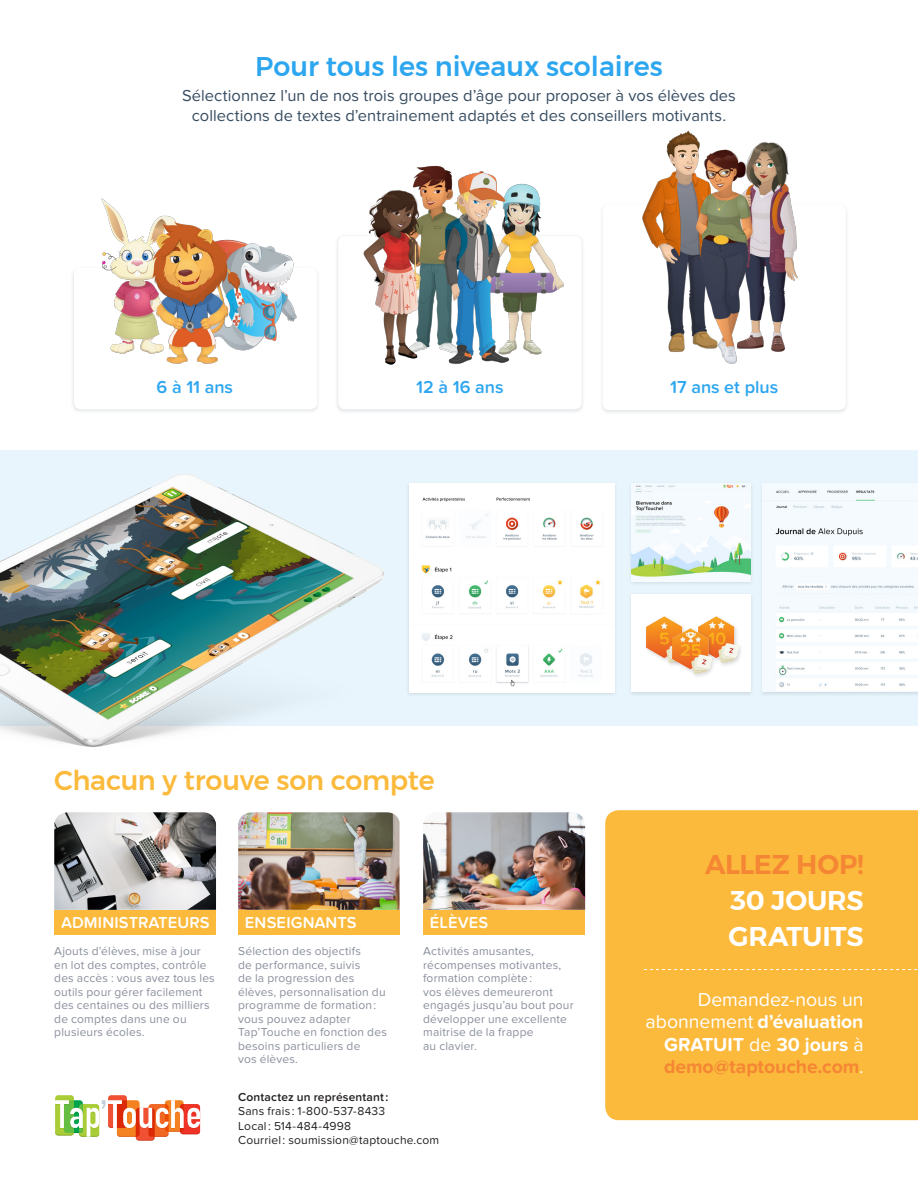
<style>
.page{position:relative;width:918px;height:1188px;background:#fff}
.page>*{position:absolute;margin:0;border:0;box-sizing:border-box;transform-origin:0 0}
.t1{font:500 27px "Montserrat";color:#2da6f0}
.t2{font:600 27px/36px "Montserrat";letter-spacing:-.01em;color:#fff;text-align:justify}
.t3{font:500 27px "Montserrat";letter-spacing:-.01em;color:#fbba3c}
.t4{font:19.5px/22.5px "Proxima Nova Soft";color:#fff;text-align:right}
.t5{font:600 18px "Proxima Nova Soft";color:#2da6f0}
.t6{font:16.5px/19.8px "Proxima Nova Soft";color:#374c60;text-align:center}
.t7{font:600 16.5px "Proxima Nova Soft";color:#fff}
.t8{font:12px/13.5px "Proxima Nova Soft";letter-spacing:.015em;color:#8a8f9c}
.Texte{font:12px "Proxima Nova Soft";letter-spacing:.015em;color:#231f20}
.Texte-2{font:600 12px "Proxima Nova Soft";letter-spacing:.01em;color:#231f20}
.s1{color:#f58634}
.s2{font-weight:700}
.s3{font-weight:700;color:#f58634}
</style>
<div class="page">
<div style="left:0;top:450px;width:918px;height:276px;background:#e9f5fc"></div>
<div style="left:605px;top:810px;width:313px;height:310px;background:#fbba3c"></div>
<img style="left:54px;top:812px;width:162px;height:98px">
<img style="left:238px;top:812px;width:162px;height:98px">
<img style="left:423px;top:812px;width:162px;height:98px">
<div style="left:54px;top:910px;width:162px;height:25px;background:#fbba3c"></div>
<div style="left:238px;top:910px;width:162px;height:25px;background:#fbba3c"></div>
<div style="left:423px;top:910px;width:162px;height:25px;background:#fbba3c"></div>
<svg style="left:644px;top:969px;width:274px;height:1px"></svg>
<svg style="left:55px;top:1095px;width:145px;height:46px"></svg>
<div style="left:71px;top:266px;width:250px;height:148px;background:#f3f4f5"></div>
<div style="left:74px;top:268px;width:243px;height:141px;background:#fff;border-radius:7px"></div>
<div style="left:335px;top:234px;width:250px;height:180px;background:#f1f3f4"></div>
<div style="left:338px;top:236px;width:244px;height:173px;background:#fff;border-radius:7px"></div>
<div style="left:599px;top:202px;width:250px;height:213px;background:#374c60;opacity:.15"></div>
<div style="left:603px;top:204px;width:243px;height:206px;background:#fff;border-radius:7px"></div>
<img style="left:0;top:474px;width:384px;height:273px">
<div style="left:628px;top:482px;width:127px;height:104px;background:#374c60;opacity:.15"></div>
<img style="left:632px;top:484px;width:119px;height:97px">
<div style="left:759px;top:482px;width:159px;height:215px;background:#374c60;opacity:.15"></div>
<img style="left:763px;top:484px;width:155px;height:208px">
<div style="left:628px;top:592px;width:127px;height:105px;background:#374c60;opacity:.15"></div>
<div style="left:632px;top:594px;width:119px;height:98px;background:#fff"></div>
<div style="left:644px;top:614px;width:48px;height:53px;background:#231f20;opacity:.2"></div>
<img style="left:647px;top:617px;width:40px;height:45px">
<div style="left:696px;top:614px;width:48px;height:53px;background:#231f20;opacity:.2"></div>
<img style="left:699px;top:617px;width:40px;height:45px">
<div style="left:670px;top:626px;width:46px;height:53px;background:#231f20;opacity:.2"></div>
<img style="left:673px;top:628px;width:38px;height:46px">
<img style="left:85px;top:198px;width:221px;height:166px">
<img style="left:363px;top:166px;width:201px;height:199px">
<img style="left:630px;top:130px;width:190px;height:234px">
<div style="left:405px;top:482px;width:213px;height:215px;background:#374c60;opacity:.15"></div>
<img style="left:409px;top:484px;width:205px;height:208px">
<p class="t1" style="left:255px;top:45px;width:409px">Pour tous les niveaux scolaires</p>
<p class="t6" style="left:182px;top:86px;width:555px">Sélectionnez l’un de nos trois groupes d’âge pour proposer à vos élèves des collections de textes d’entrainement adaptés et des conseillers motivants.</p>
<p class="t5" style="left:157px;top:376px;width:78px">6 à 11 ans</p>
<p class="t5" style="left:416px;top:376px;width:89px">12 à 16 ans</p>
<p class="t5" style="left:670px;top:376px;width:109px">17 ans et plus</p>
<p class="t3" style="left:54px;top:760px;width:382px">Chacun y trouve son compte</p>
<p class="t7" style="left:61px;top:913px;width:150px">ADMINISTRATEURS</p>
<p class="t8" style="left:54px;top:944px;width:162px">Ajouts d’élèves, mise à jour en lot des comptes, contrôle des accès : vous avez tous les outils pour gérer facilement des centaines ou des milliers de comptes dans une ou plusieurs écoles.</p>
<p class="t7" style="left:245px;top:913px;width:113px">ENSEIGNANTS</p>
<p class="t8" style="left:238px;top:944px;width:150px">Sélection des objectifs<br>de performance, suivis<br>de la progression des élèves, personnalisation du programme de formation: vous pouvez adapter<br>Tap’Touche en fonction des besoins particuliers de<br>vos élèves.</p>
<p class="t7" style="left:430px;top:913px;width:60px">ÉLÈVES</p>
<p class="t8" style="left:423px;top:944px;width:152px">Activités amusantes, récompenses motivantes, formation complète:<br>vos élèves demeureront engagés jusqu’au bout pour développer une excellente maitrise de la frappe<br>au clavier.</p>
<p class="Texte-2" style="left:238px;top:1090px;width:152px">Contactez un représentant:</p>
<p class="Texte" style="left:238px;top:1104px;width:148px">Sans frais: 1-800-537-8433</p>
<p class="Texte" style="left:238px;top:1119px;width:114px">Local: 514-484-4998</p>
<p class="Texte" style="left:238px;top:1133px;width:203px">Courriel: soumission@taptouche.com</p>
<p class="t2" style="left:728px;top:846px;width:137px;text-indent:-23px"><span class="s1">ALLEZ HOP!<br></span>30 JOURS GRATUITS</p>
<p class="t4" style="left:646px;top:988px;width:220px">Demandez-nous un abonnement <span class="s2">d’évaluation<br>GRATUIT</span> de <span class="s2">30 jours</span> à <span class="s3">demo@taptouche.com</span>.</p>
</div>
